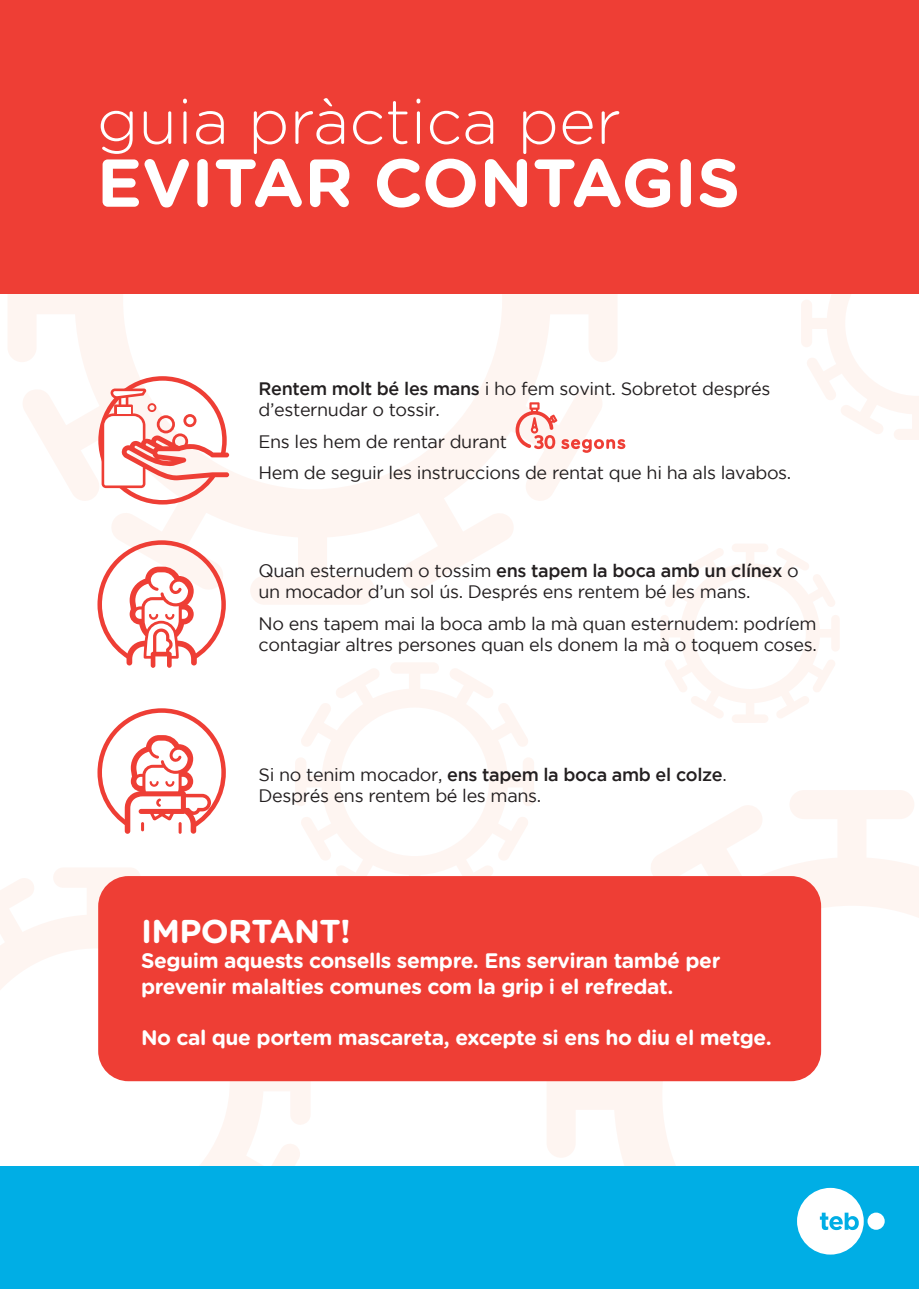
<style>
.page{position:relative;width:919px;height:1289px;background:#fff}
.page>*{position:absolute;margin:0;border:0;box-sizing:border-box;transform-origin:0 0}
.t1{font:700 67.5px "Gotham Rounded";color:#fff}
.t2{font:300 63px "Gotham Rounded";color:#fff}
.t3{font:700 33px "Gotham Rounded";letter-spacing:-.02em;color:#fff}
.t4{font:700 21px/25.5px "Gotham Rounded";letter-spacing:-.02em;color:#fff}
.t5{font:18px/21px "Gotham";letter-spacing:-.02em;color:#231f20}
.s1{font-weight:500}
</style>
<div class="page">
<svg style="left:546px;top:790px;width:372px;height:376px"></svg>
<svg style="left:295px;top:663px;width:239px;height:213px"></svg>
<svg style="left:801px;top:293px;width:117px;height:147px"></svg>
<svg style="left:661px;top:544px;width:178px;height:179px"></svg>
<svg style="left:0;top:867px;width:310px;height:299px"></svg>
<svg style="left:7px;top:293px;width:610px;height:312px"></svg>
<div style="left:0;top:0;width:918px;height:293px;background:#ee3e35"></div>
<div style="left:0;top:1166px;width:918px;height:122px;background:#00aee5"></div>
<div style="left:867px;top:1212px;width:17px;height:17px;background:#fff;border-radius:50%"></div>
<svg style="left:797px;top:1187px;width:66px;height:67px"></svg>
<svg style="left:515px;top:402px;width:110px;height:51px"></svg>
<div style="left:98px;top:876px;width:723px;height:205px;background:#ee3e35;border-radius:30px"></div>
<svg style="left:95px;top:538px;width:133px;height:130px"></svg>
<svg style="left:97px;top:708px;width:129px;height:125px"></svg>
<svg style="left:96px;top:374px;width:133px;height:133px"></svg>
<h2 class="t2" style="left:97px;top:79px;width:525px">guia pràctica per</h2>
<h1 class="t1" style="left:97px;top:133px;width:645px">EVITAR CONTAGIS</h1>
<p class="t5" style="left:258px;top:378px;width:513px"><span class="s1">Rentem molt bé les mans</span> i ho fem sovint. Sobretot després d’esternudar o tossir.</p>
<p class="t5" style="left:258px;top:425px;width:534px;line-height:31.5px">Ens les hem de rentar durant<br>Hem de seguir les instruccions de rentat que hi ha als lavabos.</p>
<p class="t5" style="left:258px;top:560px;width:541px">Quan esternudem o tossim <span class="s1">ens tapem la boca amb un clínex</span> o un mocador d’un sol ús. Després ens rentem bé les mans.</p>
<p class="t5" style="left:258px;top:612px;width:559px">No ens tapem mai la boca amb la mà quan esternudem: podríem contagiar altres persones quan els donem la mà o toquem coses.</p>
<p class="t5" style="left:258px;top:764px;width:470px">Si no tenim mocador, <span class="s1">ens tapem la boca amb el colze</span>.<br>Després ens rentem bé les mans.</p>
<h3 class="t3" style="left:141px;top:907px;width:211px">IMPORTANT!</h3>
<p class="t4" style="left:141px;top:947px;width:581px">Seguim aquests consells sempre. Ens serviran també per prevenir malalties comunes com la grip i el refredat.</p>
<p class="t4" style="left:141px;top:1023px;width:632px">No cal que portem mascareta, excepte si ens ho diu el metge.</p>
</div>
